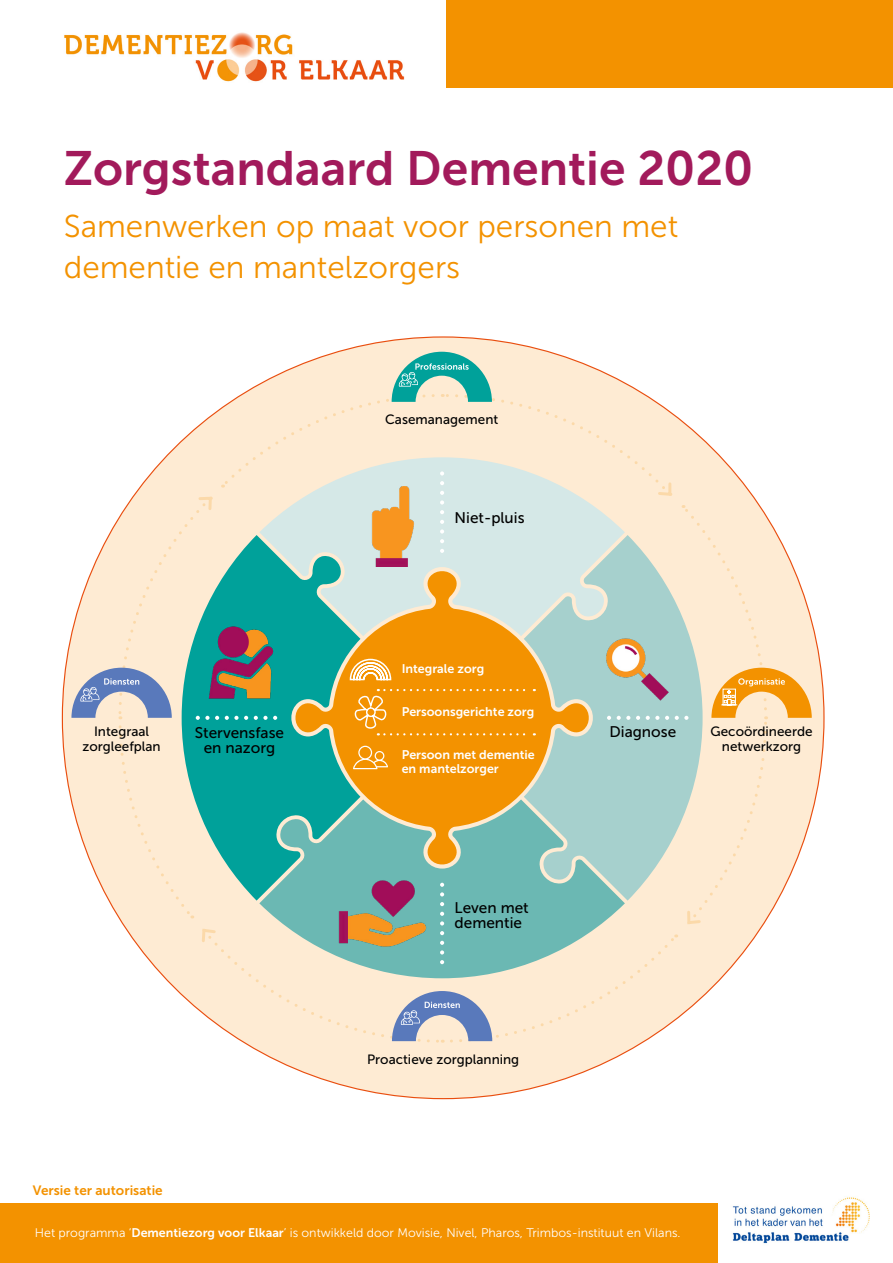
<style>
.page{position:relative;width:893px;height:1263px;background:#fff}
.page>*{position:absolute;margin:0;border:0;box-sizing:border-box;transform-origin:0 0}
.t1{font:48px "Museo Sans 700";color:#a21a5b}
.t2{font:31.5px/40.5px "Museo Sans 300";color:#f39200}
.t3{font:15.45px/15.5px "Museo Sans 500";color:#000}
.t4{font:13.5px/15.5px "Museo Sans 500";color:#000;text-align:center}
.t5{font:13.5px "Museo Sans 700";color:#f39200}
.t6{font:12.45px "Museo Sans 300";color:#fff}
.t7{font:12.45px/14.4px "Museo Sans 700";color:#fff}
.s1{font-family:"Museo Sans 700"}
</style>
<div class="page">
<div style="left:62px;top:337px;width:762px;height:761px;background:#feebd3;border-radius:50%"></div>
<img style="left:64px;top:32px;width:341px;height:50px">
<div style="left:446px;top:0;width:447px;height:87px;background:#f39200"></div>
<svg style="left:71px;top:352px;width:741px;height:692px"></svg>
<div style="left:0;top:1204px;width:717px;height:59px;background:#f39200"></div>
<img style="left:732px;top:1197px;width:138px;height:47px">
<h1 class="t1" style="left:64px;top:142px;width:691px">Zorgstandaard Dementie 2020</h1>
<h2 class="t2" style="left:64px;top:206px;width:616px">Samenwerken op maat voor personen met dementie en mantelzorgers</h2>
<p class="t4" style="left:385px;top:412px;width:115px">Casemanagement</p>
<p class="t3" style="left:455px;top:510px;width:71px">Niet-pluis</p>
<p class="t4" style="left:83px;top:723px;width:80px">Integraal zorgleefplan</p>
<p class="t3" style="left:195px;top:724px;width:91px;text-align:center">Stervensfase en nazorg</p>
<p class="t7" style="left:402px;top:661px;width:84px">Integrale zorg</p>
<p class="t7" style="left:402px;top:704px;width:134px">Persoonsgerichte zorg</p>
<p class="t7" style="left:402px;top:747px;width:135px">Persoon met dementie en mantelzorger</p>
<p class="t3" style="left:455px;top:900px;width:76px">Leven met dementie</p>
<p class="t3" style="left:609px;top:724px;width:68px">Diagnose</p>
<p class="t4" style="left:711px;top:724px;width:103px">Gecoördineerde netwerkzorg</p>
<p class="t5" style="left:33px;top:1183px;width:132px">Versie ter autorisatie</p>
<p class="t4" style="left:367px;top:1052px;width:154px">Proactieve zorgplanning</p>
<p class="t6" style="left:35px;top:1225px;width:647px">Het programma ‘<span class="s1">Dementiezorg voor Elkaar</span>’ is ontwikkeld door Movisie, Nivel, Pharos, Trimbos-instituut en Vilans.</p>
</div>
